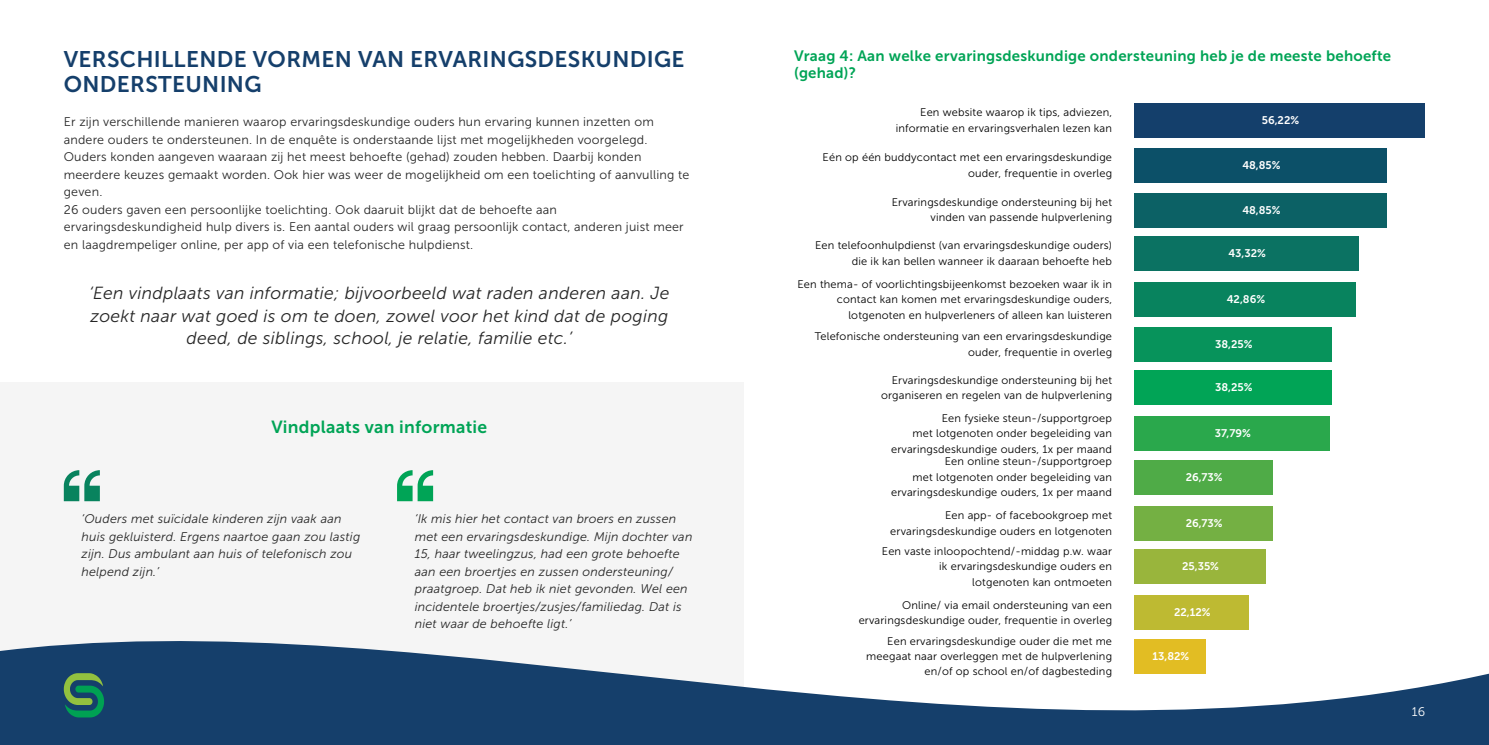
<style>
.page{position:relative;width:1489px;height:745px;background:#fff}
.page>*{position:absolute;margin:0;border:0;box-sizing:border-box;transform-origin:0 0}
.t1{font:22.5px/25px "Museo Sans 700";letter-spacing:.015em;color:#153f6b}
.t2{font:italic 17.5px/22.5px "Museo Sans 300";letter-spacing:.015em;color:#262626;text-align:center}
.t3{font:17.5px "Museo Sans 700";letter-spacing:.015em;color:#00a456}
.t4{font:15px/17.5px "Museo Sans 700";letter-spacing:.015em;color:#00a456}
.t5{font:12.5px/17.5px "Museo Sans 300";letter-spacing:.015em;color:#262626}
.t6{font:italic 12.5px/17.5px "Museo Sans 300";letter-spacing:.015em;color:#262626}
.t7{font:12.5px "Museo Sans 300";color:#fff}
.t8{font:11px/15.5px "Museo Sans 300";letter-spacing:.015em;color:#010101;text-align:right}
.t9{font:11px "Museo Sans 700";color:#fff}
</style>
<div class="page">
<div style="left:0;top:381px;width:743px;height:342px;background:#f5f5f5"></div>
<svg style="left:0;top:595px;width:1488px;height:149px"></svg>
<svg style="left:64px;top:672px;width:40px;height:45px;background:#317c58"></svg>
<svg style="left:397px;top:470px;width:36px;height:31px"></svg>
<svg style="left:64px;top:470px;width:36px;height:31px"></svg>
<div style="left:1134px;top:103px;width:290px;height:35px;background:#143f6b"></div>
<div style="left:1134px;top:638px;width:71px;height:35px;background:#e2bd23"></div>
<div style="left:1134px;top:595px;width:114px;height:34px;background:#beba32"></div>
<div style="left:1134px;top:549px;width:131px;height:34px;background:#99b53c"></div>
<div style="left:1134px;top:506px;width:138px;height:34px;background:#74b043"></div>
<div style="left:1134px;top:460px;width:138px;height:34px;background:#4fab47"></div>
<div style="left:1134px;top:416px;width:195px;height:35px;background:#2aa84c"></div>
<div style="left:1134px;top:370px;width:197px;height:35px;background:#01a456"></div>
<div style="left:1134px;top:327px;width:197px;height:34px;background:#07935b"></div>
<div style="left:1134px;top:282px;width:221px;height:34px;background:#08835e"></div>
<div style="left:1134px;top:236px;width:224px;height:35px;background:#0b7262"></div>
<div style="left:1134px;top:193px;width:252px;height:34px;background:#0c6165"></div>
<div style="left:1134px;top:148px;width:252px;height:34px;background:#0c5068"></div>
<h1 class="t1" style="left:64px;top:46px;width:622px">VERSCHILLENDE VORMEN VAN ERVARINGSDESKUNDIGE<br>ONDERSTEUNING</h1>
<p class="t5" style="left:64px;top:113px;width:627px">Er zijn verschillende manieren waarop ervaringsdeskundige ouders hun ervaring kunnen inzetten om andere ouders te ondersteunen. In de enquête is onderstaande lijst met mogelijkheden voorgelegd.<br>Ouders konden aangeven waaraan zij het meest behoefte (gehad) zouden hebben. Daarbij konden meerdere keuzes gemaakt worden. Ook hier was weer de mogelijkheid om een toelichting of aanvulling te geven.<br>26 ouders gaven een persoonlijke toelichting. Ook daaruit blijkt dat de behoefte aan ervaringsdeskundigheid hulp divers is. Een aantal ouders wil graag persoonlijk contact, anderen juist meer en laagdrempeliger online, per app of via een telefonische hulpdienst.</p>
<h2 class="t2" style="left:89px;top:282px;width:582px">‘Een vindplaats van informatie; bijvoorbeeld wat raden anderen aan. Je zoekt naar wat goed is om te doen, zowel voor het kind dat de poging deed, de siblings, school, je relatie, familie etc.’</h2>
<h2 class="t3" style="left:271px;top:416px;width:217px">Vindplaats van informatie</h2>
<p class="t6" style="left:81px;top:510px;width:280px">‘Ouders met suïcidale kinderen zijn vaak aan huis gekluisterd. Ergens naartoe gaan zou lastig zijn. Dus ambulant aan huis of telefonisch zou helpend zijn.’</p>
<p class="t6" style="left:415px;top:510px;width:279px">‘Ik mis hier het contact van broers en zussen met een ervaringsdeskundige. Mijn dochter van 15, haar tweelingzus, had een grote behoefte aan een broertjes en zussen ondersteuning/ praatgroep. Dat heb ik niet gevonden. Wel een incidentele broertjes/zusjes/familiedag. Dat is niet waar de behoefte ligt.’</p>
<h3 class="t4" style="left:794px;top:47px;width:598px">Vraag 4: Aan welke ervaringsdeskundige ondersteuning heb je de meeste behoefte (gehad)?</h3>
<p class="t8" style="left:895px;top:105px;width:218px">Een website waarop ik tips, adviezen, informatie en ervaringsverhalen lezen kan</p>
<p class="t8" style="left:822px;top:150px;width:291px">Eén op één buddycontact met een ervaringsdeskundige ouder, frequentie in overleg</p>
<p class="t8" style="left:891px;top:194px;width:222px">Ervaringsdeskundige ondersteuning bij het vinden van passende hulpverlening</p>
<p class="t8" style="left:815px;top:238px;width:298px">Een telefoonhulpdienst (van ervaringsdeskundige ouders) die ik kan bellen wanneer ik daaraan behoefte heb</p>
<p class="t8" style="left:797px;top:276px;width:316px">Een thema- of voorlichtingsbijeenkomst bezoeken waar ik in contact kan komen met ervaringsdeskundige ouders, lotgenoten en hulpverleners of alleen kan luisteren</p>
<p class="t8" style="left:814px;top:328px;width:299px">Telefonische ondersteuning van een ervaringsdeskundige ouder, frequentie in overleg</p>
<p class="t8" style="left:881px;top:372px;width:232px">Ervaringsdeskundige ondersteuning bij het organiseren en regelen van de hulpverlening</p>
<p class="t8" style="left:891px;top:410px;width:222px">Een fysieke steun-/supportgroep<br>met lotgenoten onder begeleiding van ervaringsdeskundige ouders, 1x per maand</p>
<p class="t8" style="left:891px;top:453px;width:222px">Een online steun-/supportgroep<br>met lotgenoten onder begeleiding van ervaringsdeskundige ouders, 1x per maand</p>
<p class="t8" style="left:890px;top:507px;width:223px">Een app- of facebookgroep met ervaringsdeskundige ouders en lotgenoten</p>
<p class="t8" style="left:881px;top:543px;width:232px">Een vaste inloopochtend/-middag p.w. waar ik ervaringsdeskundige ouders en lotgenoten kan ontmoeten</p>
<p class="t8" style="left:858px;top:597px;width:255px">Online/ via email ondersteuning van een ervaringsdeskundige ouder, frequentie in overleg</p>
<p class="t8" style="left:866px;top:632px;width:247px">Een ervaringsdeskundige ouder die met me meegaat naar overleggen met de hulpverlening en/of op school en/of dagbesteding</p>
<p class="t9" style="left:1261px;top:114px;width:39px">56,22%</p>
<p class="t9" style="left:1242px;top:159px;width:40px">48,85%</p>
<p class="t9" style="left:1242px;top:203px;width:40px">48,85%</p>
<p class="t9" style="left:1228px;top:247px;width:39px">43,32%</p>
<p class="t9" style="left:1226px;top:293px;width:40px">42,86%</p>
<p class="t9" style="left:1215px;top:338px;width:39px">38,25%</p>
<p class="t9" style="left:1215px;top:381px;width:39px">38,25%</p>
<p class="t9" style="left:1214px;top:427px;width:37px">37,79%</p>
<p class="t9" style="left:1185px;top:470px;width:38px">26,73%</p>
<p class="t9" style="left:1185px;top:516px;width:38px">26,73%</p>
<p class="t9" style="left:1181px;top:560px;width:38px">25,35%</p>
<p class="t9" style="left:1173px;top:606px;width:38px">22,12%</p>
<p class="t9" style="left:1152px;top:649px;width:38px">13,82%</p>
<p class="t7" style="left:1411px;top:704px;width:15px">16</p>
</div>
